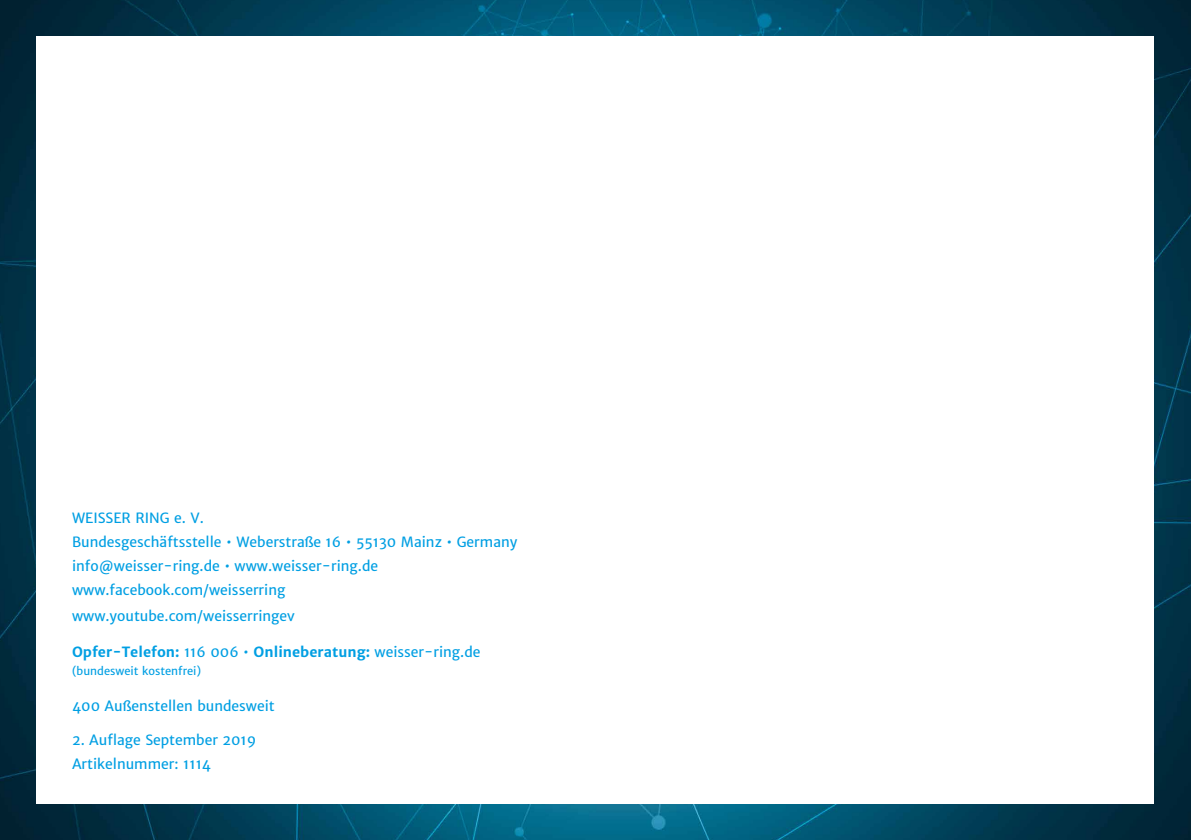
<style>
.page{position:relative;width:1191px;height:840px;background:#fff}
.page>*{position:absolute;margin:0;border:0;box-sizing:border-box;transform-origin:0 0}
.t1{font:14px/24px "Merriweather Sans";color:#009fe3}
.t2{font:700 14px "Merriweather Sans";color:#009fe3}
.t3{font:11.2px "Merriweather Sans";color:#009fe3}
.s1{font-weight:400}
</style>
<div class="page">
<img style="left:0;top:0;width:1191px;height:839px">
<div style="left:37px;top:36px;width:1117px;height:767px;background:#fff"></div>
<p class="t1" style="left:72px;top:505px;width:447px">WEISSER RING e. V.<br>Bundesgeschäftsstelle • Weberstraße 16 • 55130 Mainz • Germany info@weisser-ring.de • www.weisser-ring.de www.facebook.com/weisserring</p>
<p class="t1" style="left:72px;top:603px;width:224px">www.youtube.com/weisserringev</p>
<p class="t2" style="left:72px;top:642px;width:410px">Opfer-Telefon: <span class="s1">116 006 •</span> Onlineberatung: <span class="s1">weisser-ring.de</span></p>
<p class="t3" style="left:72px;top:663px;width:131px">(bundesweit kostenfrei)</p>
<p class="t1" style="left:72px;top:693px;width:204px">400 Außenstellen bundesweit</p>
<p class="t1" style="left:72px;top:727px;width:186px">2. Auflage September 2019<br>Artikelnummer: 1114</p>
</div>
